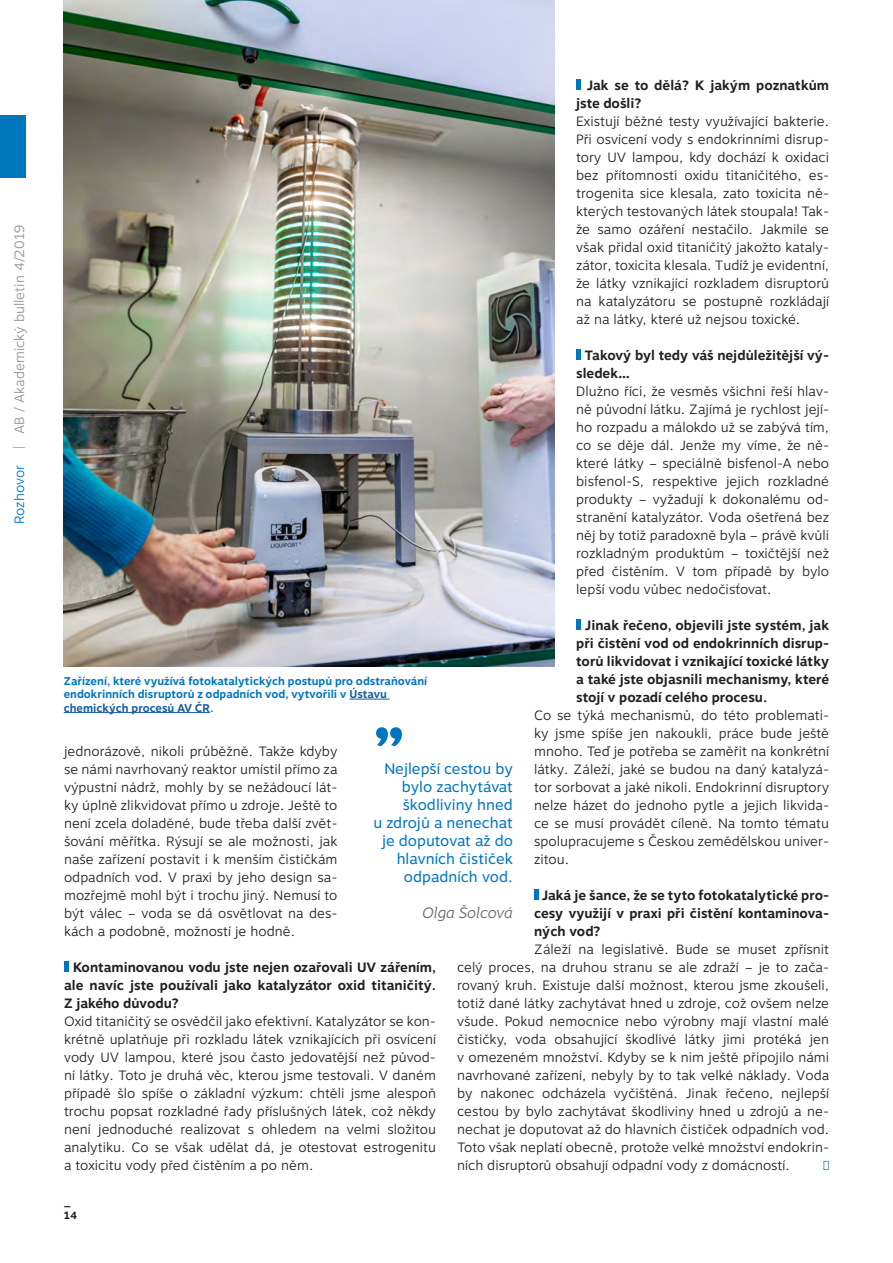
<style>
.page{position:relative;width:893px;height:1263px;background:#fff}
.page>*{position:absolute;margin:0;border:0;box-sizing:border-box;transform-origin:0 0}
.Chleba{font:15px/18px "Motiva Sans";color:#0076be;text-align:right}
.Chleba-2{font:italic 300 15px "Motiva Sans";color:#6c6d70}
.Otázka{font:300 13.5px/18px "Motiva Sans";color:#231f20;text-align:justify}
.Otázka-2{font:700 13.5px/18px "Motiva Sans";color:#231f20;text-align:justify}
.t1{font:300 13.5px "Motiva Sans";color:#939598}
.t2{font:300 13.5px "Motiva Sans";color:#0076be}
.Popisek{font:700 11.25px/13.5px "Motiva Sans";color:#0076be}
.t3{font:700 10.5px/12.6px "Motiva Sans";color:#231f20}
.s1{color:#175d9e}
</style>
<div class="page">
<div style="left:0;top:116px;width:26px;height:62px;background:#0076be"></div>
<div style="left:576px;top:79px;width:5px;height:11px;background:#0076be"></div>
<div style="left:576px;top:349px;width:5px;height:11px;background:#0076be"></div>
<div style="left:576px;top:619px;width:5px;height:11px;background:#0076be"></div>
<div style="left:534px;top:889px;width:5px;height:11px;background:#0076be"></div>
<div style="left:64px;top:961px;width:5px;height:11px;background:#0076be"></div>
<img style="left:64px;top:0;width:491px;height:666px">
<svg style="left:376px;top:727px;width:26px;height:19px"></svg>
<hr style="left:349px;top:699px;width:41px;height:1px;background:#175d9e">
<hr style="left:64px;top:712px;width:146px;height:1px;background:#175d9e">
<p class="t1" style="left:9px;top:449px;width:225px;rotate:-90deg">| AB / Akademický bulletin 4/2019</p>
<p class="t2" style="left:9px;top:524px;width:61px;rotate:-90deg">Rozhovor</p>
<p class="Otázka-2" style="left:576px;top:77px;width:255px;text-indent:11px">Jak se to dělá? K jakým poznatkům jste došli?</p>
<p class="Otázka" style="left:576px;top:112px;width:255px">Existují běžné testy využívající bakterie.<br>Při osvícení vody s endokrinními disrup&shy;tory UV lampou, kdy dochází k oxidaci bez přítomnosti oxidu titaničitého, es&shy;trogenita sice klesala, zato toxicita ně&shy;kterých testovaných látek stoupala! Tak&shy;že samo ozáření nestačilo. Jakmile se však přidal oxid titaničitý jakožto kataly&shy;zátor, toxicita klesala. Tudíž je evidentní, že látky vznikající rozkladem disruptorů na katalyzátoru se postupně rozkládají až na látky, které už nejsou toxické.</p>
<p class="Otázka-2" style="left:576px;top:347px;width:254px;text-indent:8px">Takový byl tedy váš nejdůležitější vý&shy;sledek…</p>
<p class="Otázka" style="left:576px;top:382px;width:255px">Dlužno říci, že vesměs všichni řeší hlav&shy;ně původní látku. Zajímá je rychlost její&shy;ho rozpadu a málokdo už se zabývá tím, co se děje dál. Jenže my víme, že ně&shy;které látky – speciálně bisfenol-A nebo bisfenol-S, respektive jejich rozkladné produkty – vyžadují k dokonalému od&shy;stranění katalyzátor. Voda ošetřená bez něj by totiž paradoxně byla – právě kvůli rozkladným produktům – toxičtější než před čistěním. V tom případě by bylo lepší vodu vůbec nedočisťovat.</p>
<p class="Otázka-2" style="left:576px;top:617px;width:255px;text-indent:9px">Jinak řečeno, objevili jste systém, jak při čistění vod od endokrinních disrup&shy;torů likvidovat i vznikající toxické látky a také jste objasnili mechanismy, které stojí v pozadí celého procesu.</p>
<p class="Otázka" style="left:534px;top:706px;width:297px">Co se týká mechanismů, do této problemati&shy;ky jsme spíše jen nakoukli, práce bude ještě mnoho. Teď je potřeba se zaměřit na konkrétní látky. Záleží, jaké se budou na daný katalyzá&shy;tor sorbovat a jaké nikoli. Endokrinní disruptory nelze házet do jednoho pytle a jejich likvida&shy;ce se musí provádět cíleně. Na tomto tématu spolupracujeme s Českou zemědělskou univer&shy;zitou.</p>
<p class="Otázka-2" style="left:534px;top:887px;width:296px;text-indent:8px">Jaká je šance, že se tyto fotokatalytické pro&shy;cesy využijí v praxi při čistění kontaminova&shy;ných vod?</p>
<p class="Otázka" style="left:457px;top:940px;width:374px;text-indent:77px">Záleží na legislativě. Bude se muset zpřísnit celý proces, na druhou stranu se ale zdraží – je to zača&shy;rovaný kruh. Existuje další možnost, kterou jsme zkoušeli, totiž dané látky zachytávat hned u zdroje, což ovšem nelze všude. Pokud nemocnice nebo výrobny mají vlastní malé čističky, voda obsahující škodlivé látky jimi protéká jen v omezeném množství. Kdyby se k nim ještě připojilo námi navrhované zařízení, nebyly by to tak velké náklady. Voda by nakonec odcházela vyčištěná. Jinak řečeno, nejlepší cestou by bylo zachytávat škodliviny hned u zdrojů a ne&shy;nechat je doputovat až do hlavních čističek odpadních vod.<br>Toto však neplatí obecně, protože velké množství endokrin&shy;ních disruptorů obsahují odpadní vody z domácností.</p>
<p class="Popisek" style="left:64px;top:674px;width:365px">Zařízení, které využívá fotokatalytických postupů pro odstraňování endokrinních disruptorů z odpadních vod, vytvořili v <span class="s1">Ústavu chemických procesů AV ČR</span>.</p>
<p class="Otázka" style="left:64px;top:742px;width:275px">jednorázově, nikoli průběžně. Takže kdyby se námi navrhovaný reaktor umístil přímo za výpustní nádrž, mohly by se nežádoucí lát&shy;ky úplně zlikvidovat přímo u zdroje. Ještě to není zcela doladěné, bude třeba další zvět&shy;šování měřítka. Rýsují se ale možnosti, jak naše zařízení postavit i k menším čističkám odpadních vod. V praxi by jeho design sa&shy;mozřejmě mohl být i trochu jiný. Nemusí to být válec – voda se dá osvětlovat na des&shy;kách a podobně, možností je hodně.</p>
<p class="Otázka-2" style="left:64px;top:959px;width:374px;text-indent:9px">Kontaminovanou vodu jste nejen ozařovali UV zářením, ale navíc jste používali jako katalyzátor oxid titaničitý.<br>Z jakého důvodu?</p>
<p class="Otázka" style="left:64px;top:1012px;width:374px">Oxid titaničitý se osvědčil jako efektivní. Katalyzátor se kon&shy;krétně uplatňuje při rozkladu látek vznikajících při osvícení vody UV lampou, které jsou často jedovatější než původ&shy;ní látky. Toto je druhá věc, kterou jsme testovali. V daném případě šlo spíše o základní výzkum: chtěli jsme alespoň trochu popsat rozkladné řady příslušných látek, což někdy není jednoduché realizovat s ohledem na velmi složitou analytiku. Co se však udělat dá, je otestovat estrogenitu a toxicitu vody před čistěním a po něm.</p>
<p class="Chleba" style="left:373px;top:760px;width:141px">Nejlepší cestou by bylo zachytávat škodliviny hned<br>u zdrojů a nenechat je doputovat až do hlavních čističek odpadních vod.</p>
<p class="Chleba-2" style="left:422px;top:902px;width:92px">Olga Šolcová</p>
<p class="t3" style="left:64px;top:1196px;width:15px">_<br>14</p>
</div>
